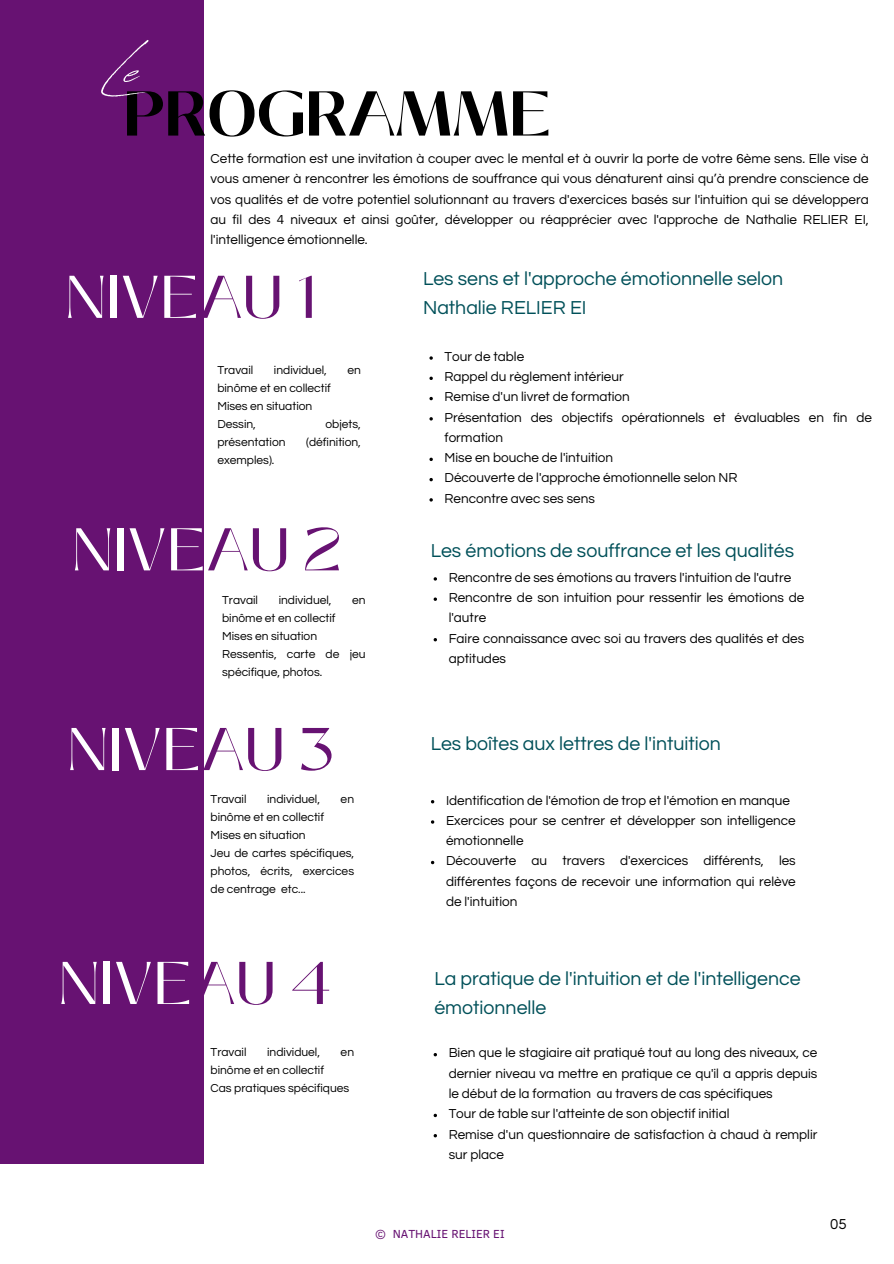
<style>
.page{position:relative;width:894px;height:1264px;background:#fff}
.page>*{position:absolute;margin:0;border:0;box-sizing:border-box;transform-origin:0 0}
.t1{font:68.85px "Revive 80 Signature";color:#fff}
.t2{font:700 63px "Black Mango";color:#000}
.t3{font:60px "Black Mango";color:#fff}
.t4{font:19.5px/29.2px "Questrial";color:#005059}
.t5{font:15px "Questrial";color:#000}
.t6{font:13.5px/20.2px "Questrial";color:#000}
.t7{font:12px/18px "Questrial";color:#000;text-align:justify}
.t8{font:12px "Clear Sans";color:#671272}
.s1{color:#671272}
</style>
<div class="page">
<div style="left:0;top:0;width:204px;height:1163px;background:#671272"></div>
<svg style="left:433px;top:597px;width:4px;height:4px"></svg>
<svg style="left:433px;top:638px;width:4px;height:3px"></svg>
<svg style="left:433px;top:1053px;width:4px;height:3px"></svg>
<svg style="left:433px;top:1113px;width:4px;height:4px"></svg>
<svg style="left:433px;top:1134px;width:4px;height:3px"></svg>
<p class="t1" style="left:105px;top:18px;width:35px">Le</p>
<p class="t2" style="left:124px;top:66px;width:429px">PROGRAMME</p>
<h5 class="t6" style="left:210px;top:149px;width:659px;text-align:justify">Cette formation est une invitation à couper avec le mental et à ouvrir la porte de votre 6ème sens. Elle vise à vous amener à rencontrer les émotions de souffrance qui vous dénaturent ainsi qu’à prendre conscience de vos qualités et de votre potentiel solutionnant au travers d'exercices basés sur l'intuition qui se développera au fil des 4 niveaux et ainsi goûter, développer ou réapprécier avec l'approche de Nathalie RELIER EI, l'intelligence émotionnelle.</h5>
<p class="t3" style="left:65px;top:252px;width:251px">NIVE<span class="s1">AU 1</span></p>
<p class="t7" style="left:217px;top:361px;width:37px">Travail</p>
<p class="t7" style="left:274px;top:361px;width:54px">individuel,</p>
<p class="t7" style="left:347px;top:361px;width:15px">en</p>
<p class="t7" style="left:217px;top:379px;width:115px">binôme et en collectif</p>
<p class="t7" style="left:217px;top:397px;width:96px">Mises en situation</p>
<p class="t7" style="left:217px;top:415px;width:40px">Dessin,</p>
<p class="t7" style="left:325px;top:415px;width:37px">objets,</p>
<p class="t7" style="left:217px;top:433px;width:70px">présentation</p>
<p class="t7" style="left:306px;top:433px;width:56px">(définition,</p>
<p class="t7" style="left:217px;top:451px;width:59px">exemples).</p>
<p class="t3" style="left:72px;top:504px;width:272px">NIVE<span class="s1">AU 2</span></p>
<p class="t7" style="left:222px;top:591px;width:37px">Travail</p>
<p class="t7" style="left:278px;top:591px;width:54px">individuel,</p>
<p class="t7" style="left:352px;top:591px;width:15px">en</p>
<p class="t7" style="left:222px;top:609px;width:115px">binôme et en collectif</p>
<p class="t7" style="left:222px;top:627px;width:96px">Mises en situation</p>
<p class="t7" style="left:222px;top:645px;width:145px">Ressentis, carte de jeu spécifique, photos.</p>
<p class="t3" style="left:67px;top:704px;width:269px">NIVE<span class="s1">AU 3</span></p>
<p class="t7" style="left:210px;top:790px;width:37px">Travail</p>
<p class="t7" style="left:267px;top:790px;width:54px">individuel,</p>
<p class="t7" style="left:340px;top:790px;width:15px">en</p>
<p class="t7" style="left:210px;top:808px;width:115px">binôme et en collectif</p>
<p class="t7" style="left:210px;top:826px;width:96px">Mises en situation</p>
<p class="t7" style="left:210px;top:844px;width:145px">Jeu de cartes spécifiques, photos, écrits, exercices de centrage etc...</p>
<p class="t3" style="left:58px;top:938px;width:275px">NIVE<span class="s1">AU 4</span></p>
<p class="t7" style="left:210px;top:1043px;width:37px">Travail</p>
<p class="t7" style="left:267px;top:1043px;width:54px">individuel,</p>
<p class="t7" style="left:340px;top:1043px;width:15px">en</p>
<p class="t7" style="left:210px;top:1061px;width:115px">binôme et en collectif</p>
<p class="t7" style="left:210px;top:1079px;width:140px">Cas pratiques spécifiques</p>
<p class="t4" style="left:423px;top:264px;width:362px">Les sens et l'approche émotionnelle selon<br>Nathalie RELIER EI</p>
<p class="t6" style="left:444px;top:346px;width:81px">Tour de table</p>
<p class="t6" style="left:444px;top:367px;width:181px">Rappel du règlement intérieur</p>
<p class="t6" style="left:444px;top:387px;width:187px">Remise d'un livret de formation</p>
<p class="t6" style="left:444px;top:407px;width:429px">Présentation des objectifs opérationnels et évaluables en fin de formation</p>
<p class="t6" style="left:444px;top:448px;width:170px">Mise en bouche de l'intuition</p>
<p class="t6" style="left:444px;top:468px;width:294px">Découverte de l'approche émotionnelle selon NR</p>
<p class="t6" style="left:444px;top:488px;width:152px">Rencontre avec ses sens</p>
<p class="t4" style="left:430px;top:536px;width:365px">Les émotions de souffrance et les qualités</p>
<p class="t6" style="left:448px;top:567px;width:344px">Rencontre de ses émotions au travers l'intuition de l'autre</p>
<h4 class="t6" style="left:448px;top:587px;width:357px">Rencontre de son intuition pour ressentir les émotions de l'autre</h4>
<p class="t6" style="left:448px;top:628px;width:357px">Faire connaissance avec soi au travers des qualités et des aptitudes</p>
<p class="t4" style="left:430px;top:729px;width:291px">Les boîtes aux lettres de l'intuition</p>
<p class="t6" style="left:446px;top:790px;width:345px">Identification de l'émotion de trop et l'émotion en manque</p>
<p class="t6" style="left:446px;top:810px;width:351px">Exercices pour se centrer et développer son intelligence émotionnelle</p>
<p class="t6" style="left:446px;top:851px;width:351px;text-align:justify">Découverte au travers d'exercices différents, les différentes façons de recevoir une information qui relève de l'intuition</p>
<p class="t4" style="left:434px;top:964px;width:367px">La pratique de l'intuition et de l'intelligence émotionnelle</p>
<p class="t6" style="left:448px;top:1043px;width:370px;text-align:justify">Bien que le stagiaire ait pratiqué tout au long des niveaux, ce dernier niveau va mettre en pratique ce qu'il a appris depuis le début de la formation au travers de cas spécifiques</p>
<p class="t6" style="left:448px;top:1103px;width:282px">Tour de table sur l'atteinte de son objectif initial</p>
<p class="t6" style="left:448px;top:1124px;width:370px">Remise d'un questionnaire de satisfaction à chaud à remplir sur place</p>
<h6 class="t8" style="left:375px;top:1224px;width:131px">© NATHALIE RELIER EI</h6>
<p class="t5" style="left:830px;top:1216px;width:18px">05</p>
</div>
